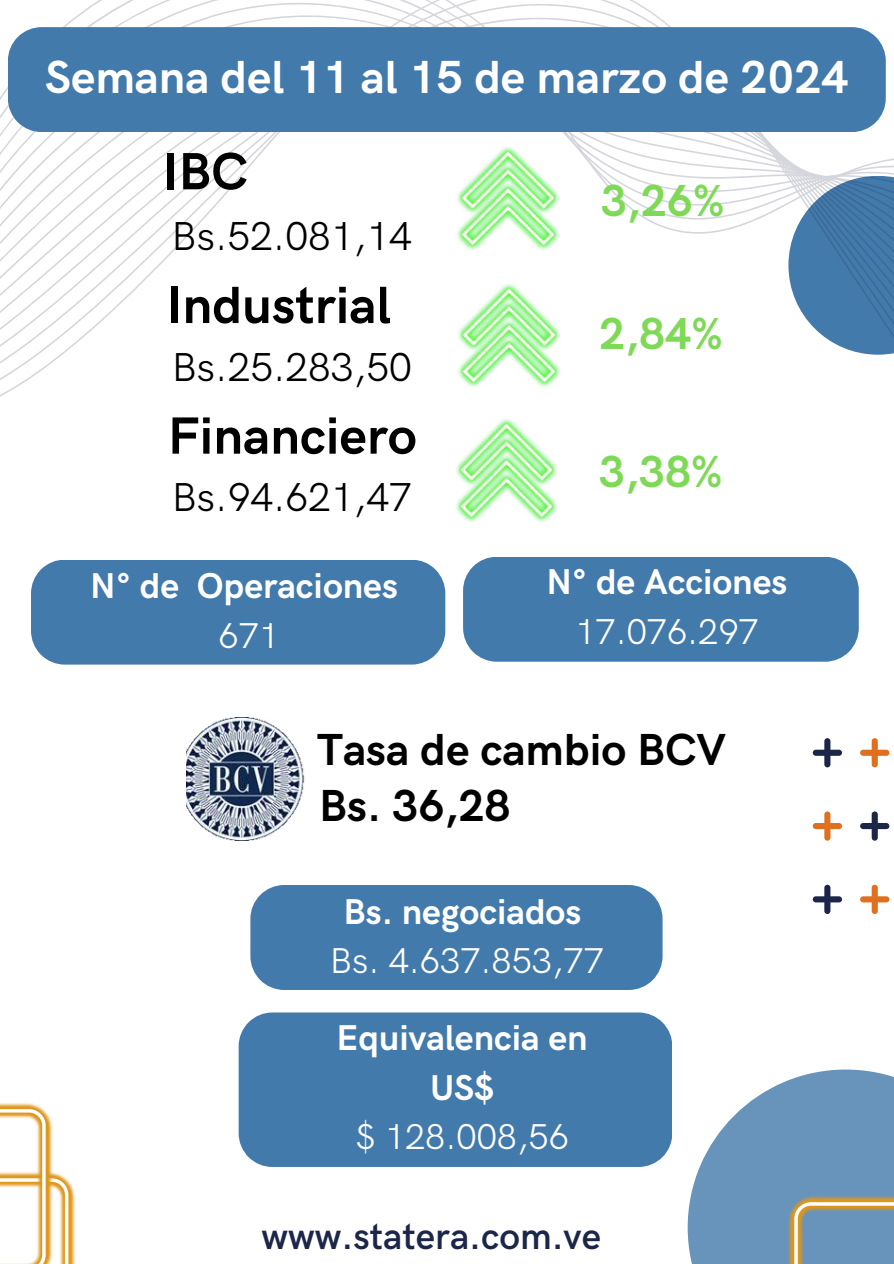
<style>
.page{position:relative;width:894px;height:1264px;background:#fff}
.page>*{position:absolute;margin:0;border:0;box-sizing:border-box;transform-origin:0 0}
.t1{font:700 52.5px "HK Grotesk Pro";color:#000}
.t2{font:700 46.5px "HK Grotesk Pro";color:#fff}
.t3{font:700 45px/56.1px "HK Grotesk Pro";color:#000}
.t4{font:700 45px "HK Grotesk Pro";color:#7ed957}
.t5{font:40.5px "HK Grotesk Pro";color:#000}
.t6{font:600 37.5px "HK Grotesk";color:#1c2649}
.t7{font:700 36px/49.5px "HK Grotesk Pro";color:#fff;text-align:center}
.t8{font:36px "HK Grotesk Pro";color:#fff}
</style>
<div class="page">
<svg style="left:687px;top:1069px;width:206px;height:194px;fill:#6894bc"></svg>
<svg style="left:812px;top:884px;width:29px;height:30px"></svg>
<svg style="left:812px;top:811px;width:29px;height:29px"></svg>
<svg style="left:812px;top:738px;width:29px;height:29px"></svg>
<svg style="left:860px;top:884px;width:29px;height:30px"></svg>
<svg style="left:860px;top:811px;width:29px;height:29px"></svg>
<svg style="left:860px;top:738px;width:29px;height:29px"></svg>
<svg style="left:0;top:0;width:893px;height:397px"></svg>
<div style="left:8px;top:27px;width:877px;height:105px;background:#437aac"></div>
<div style="left:31px;top:560px;width:414px;height:104px;background:#437aac"></div>
<div style="left:463px;top:557px;width:395px;height:104px;background:#437aac"></div>
<img style="left:186px;top:717px;width:119px;height:123px">
<img style="left:68px;top:1180px;width:7px;height:83px">
<img style="left:0;top:1103px;width:43px;height:6px">
<svg style="left:0;top:1109px;width:68px;height:154px"></svg>
<img style="left:785px;top:1193px;width:108px;height:70px">
<svg style="left:794px;top:1202px;width:99px;height:61px;background:#809db1"></svg>
<div style="left:250px;top:885px;width:412px;height:104px;background:#437aac"></div>
<div style="left:238px;top:1012px;width:434px;height:154px;background:#437aac"></div>
<img style="left:455px;top:146px;width:105px;height:106px">
<img style="left:456px;top:282px;width:105px;height:106px">
<img style="left:456px;top:419px;width:101px;height:103px">
<p class="t2" style="left:45px;top:51px;width:804px">Semana del 11 al 15 de marzo de 2024</p>
<h1 class="t1" style="left:163px;top:142px;width:87px">IBC</h1>
<p class="t5" style="left:172px;top:213px;width:241px">Bs.52.081,14</p>
<h1 class="t1" style="left:166px;top:276px;width:226px">Industrial</h1>
<p class="t5" style="left:172px;top:344px;width:241px">Bs.25.283,50</p>
<h1 class="t1" style="left:168px;top:406px;width:250px">Financiero</h1>
<p class="t5" style="left:172px;top:474px;width:241px">Bs.94.621,47</p>
<p class="t7" style="left:90px;top:562px;width:309px">N° de Operaciones</p>
<p class="t8" style="left:218px;top:615px;width:62px">671</p>
<p class="t4" style="left:600px;top:176px;width:125px">3,26%</p>
<p class="t4" style="left:599px;top:308px;width:125px">2,84%</p>
<p class="t4" style="left:598px;top:446px;width:125px">3,38%</p>
<p class="t7" style="left:546px;top:558px;width:242px">N° de Acciones</p>
<p class="t8" style="left:575px;top:611px;width:185px">17.076.297</p>
<p class="t3" style="left:317px;top:723px;width:410px">Tasa de cambio BCV<br>Bs. 36,28</p>
<p class="t7" style="left:343px;top:888px;width:239px">Bs. negociados</p>
<p class="t8" style="left:330px;top:940px;width:275px">Bs. 4.637.853,77</p>
<p class="t7" style="left:336px;top:1014px;width:252px">Equivalencia en<br>US$</p>
<p class="t8" style="left:355px;top:1116px;width:215px">$ 128.008,56</p>
<p class="t6" style="left:261px;top:1214px;width:341px">www.statera.com.ve</p>
</div>
